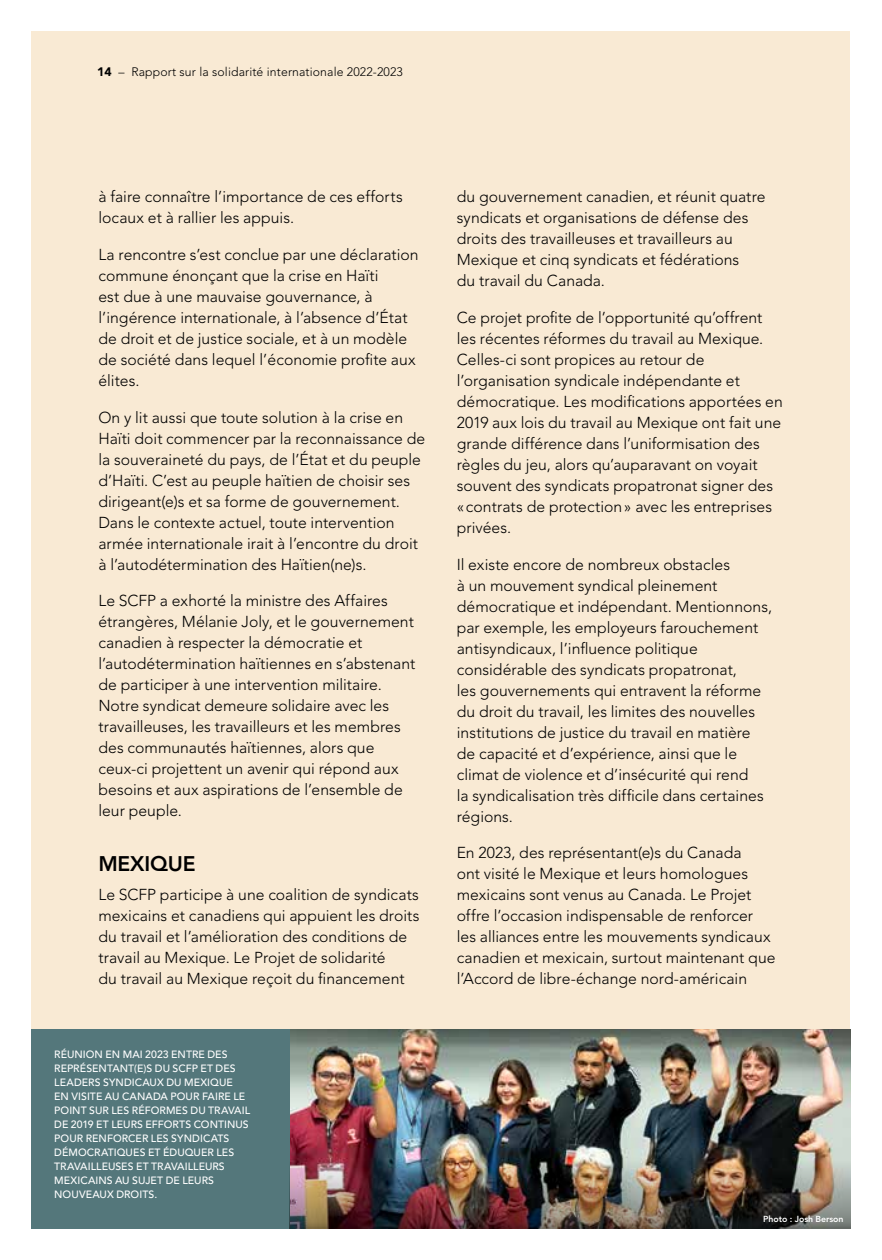
<style>
.page{position:relative;width:882px;height:1260px;background:#fff}
.page>*{position:absolute;margin:0;border:0;box-sizing:border-box;transform-origin:0 0}
.t1{font:800 21px "Avenir LT Std";letter-spacing:-.01em;color:#000}
.t2{font:300 15.75px/21px "Avenir LT Std";color:#000}
.t3{font:300 12.25px "Avenir LT Std";letter-spacing:.01em;color:#000}
.t4{font:500 10.5px/14px "Avenir LT Std";letter-spacing:.005em;color:#fff}
.t5{font:800 8.75px "Avenir LT Std";letter-spacing:-.01em;color:#fff}
.s1{font-weight:900}
</style>
<div class="page">
<div style="left:32px;top:32px;width:818px;height:1196px;background:#f9ead4"></div>
<img style="left:290px;top:1029px;width:560px;height:131px">
<div style="left:32px;top:1029px;width:258px;height:199px;background:#54777b"></div>
<img style="left:290px;top:1160px;width:560px;height:68px">
<p class="t3" style="left:97px;top:64px;width:307px"><span class="s1">14</span> – Rapport sur la solidarité internationale 2022-2023</p>
<p class="t2" style="left:98px;top:186px;width:306px">à faire connaître l’importance de ces efforts locaux et à rallier les appuis.</p>
<p class="t2" style="left:98px;top:244px;width:322px">La rencontre s’est conclue par une déclaration commune énonçant que la crise en Haïti<br>est due à une mauvaise gouvernance, à l’ingérence internationale, à l’absence d’État de droit et de justice sociale, et à un modèle de société dans lequel l’économie profite aux élites.</p>
<p class="t2" style="left:98px;top:407px;width:328px">On y lit aussi que toute solution à la crise en Haïti doit commencer par la reconnaissance de la souveraineté du pays, de l’État et du peuple d’Haïti. C’est au peuple haïtien de choisir ses dirigeant(e)s et sa forme de gouvernement.<br>Dans le contexte actuel, toute intervention armée internationale irait à l’encontre du droit à l’autodétermination des Haïtien(ne)s.</p>
<p class="t2" style="left:98px;top:590px;width:319px">Le SCFP a exhorté la ministre des Affaires étrangères, Mélanie Joly, et le gouvernement canadien à respecter la démocratie et l’autodétermination haïtiennes en s’abstenant de participer à une intervention militaire.<br>Notre syndicat demeure solidaire avec les travailleuses, les travailleurs et les membres des communautés haïtiennes, alors que ceux-ci projettent un avenir qui répond aux besoins et aux aspirations de l’ensemble de leur peuple.</p>
<h1 class="t1" style="left:98px;top:851px;width:99px">MEXIQUE</h1>
<p class="t2" style="left:98px;top:884px;width:323px">Le SCFP participe à une coalition de syndicats mexicains et canadiens qui appuient les droits du travail et l’amélioration des conditions de travail au Mexique. Le Projet de solidarité<br>du travail au Mexique reçoit du financement</p>
<p class="t4" style="left:54px;top:1048px;width:197px">RÉUNION EN MAI 2023 ENTRE DES<br>REPRÉSENTANT(E)S DU SCFP ET DES<br>LEADERS SYNDICAUX DU MEXIQUE<br>EN VISITE AU CANADA POUR FAIRE LE<br>POINT SUR LES RÉFORMES DU TRAVAIL<br>DE 2019 ET LEURS EFFORTS CONTINUS<br>POUR RENFORCER LES SYNDICATS<br>DÉMOCRATIQUES ET ÉDUQUER LES<br>TRAVAILLEUSES ET TRAVAILLEURS<br>MEXICAINS AU SUJET DE LEURS<br>NOUVEAUX DROITS.</p>
<p class="t2" style="left:457px;top:186px;width:310px">du gouvernement canadien, et réunit quatre syndicats et organisations de défense des droits des travailleuses et travailleurs au Mexique et cinq syndicats et fédérations<br>du travail du Canada.</p>
<p class="t2" style="left:457px;top:307px;width:328px">Ce projet profite de l’opportunité qu’offrent les récentes réformes du travail au Mexique.<br>Celles-ci sont propices au retour de l’organisation syndicale indépendante et démocratique. Les modifications apportées en 2019 aux lois du travail au Mexique ont fait une grande différence dans l’uniformisation des règles du jeu, alors qu’auparavant on voyait souvent des syndicats propatronat signer des «contrats de protection» avec les entreprises privées.</p>
<p class="t2" style="left:457px;top:554px;width:317px">Il existe encore de nombreux obstacles<br>à un mouvement syndical pleinement démocratique et indépendant. Mentionnons, par exemple, les employeurs farouchement antisyndicaux, l’influence politique considérable des syndicats propatronat,<br>les gouvernements qui entravent la réforme du droit du travail, les limites des nouvelles institutions de justice du travail en matière de capacité et d’expérience, ainsi que le climat de violence et d’insécurité qui rend<br>la syndicalisation très difficile dans certaines régions.</p>
<p class="t2" style="left:457px;top:842px;width:320px">En 2023, des représentant(e)s du Canada<br>ont visité le Mexique et leurs homologues mexicains sont venus au Canada. Le Projet offre l’occasion indispensable de renforcer les alliances entre les mouvements syndicaux canadien et mexicain, surtout maintenant que l’Accord de libre-échange nord-américain</p>
<p class="t5" style="left:763px;top:1213px;width:82px">Photo : Josh Berson</p>
</div>
